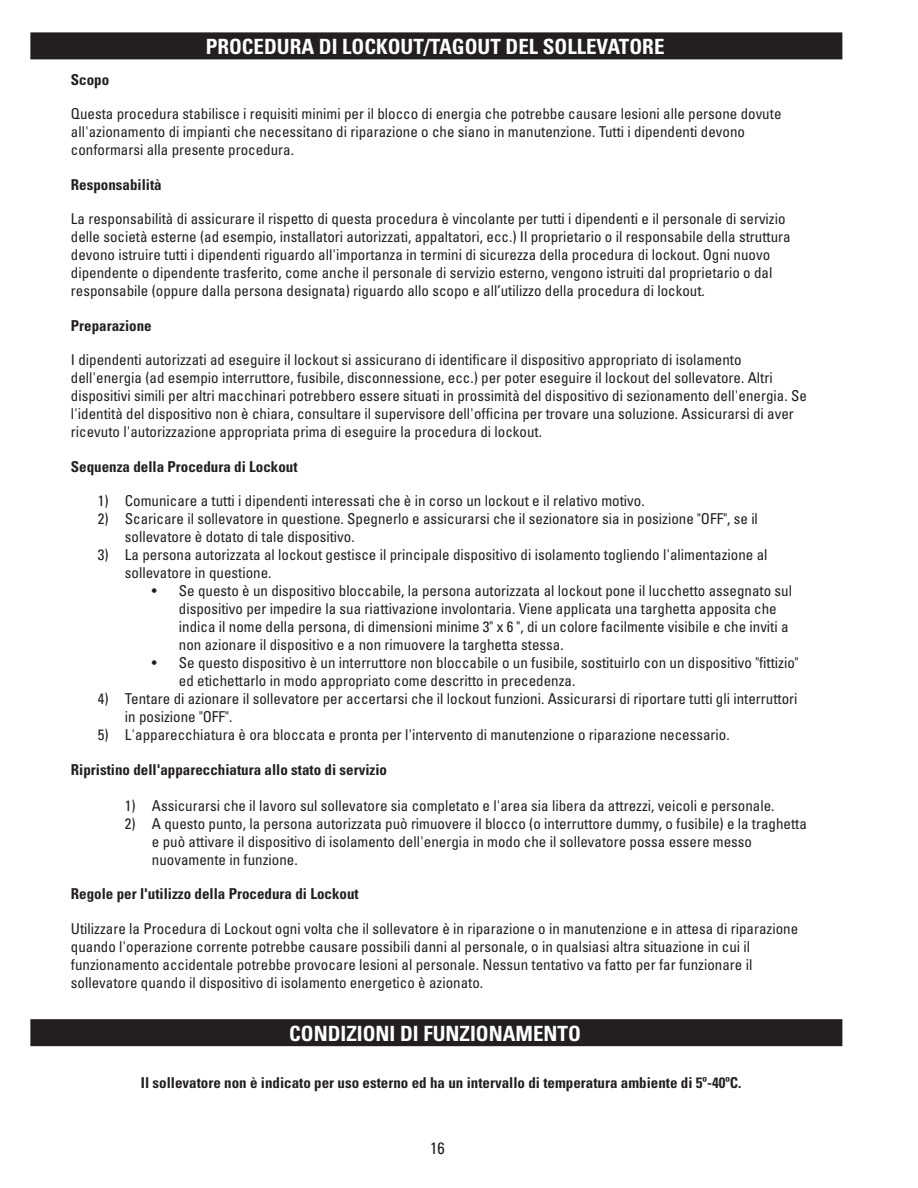
<style>
.page{position:relative;width:918px;height:1188px;background:#fff}
.page>*{position:absolute;margin:0;border:0;box-sizing:border-box;transform-origin:0 0}
.Subhead_1{font:700 condensed 21px "Univers";color:#fff}
.t1{font:condensed 16.5px "Univers";color:#231f20}
.t2{font:condensed 15px/18px "Univers";color:#231f20}
.Subhead_1-2{font:700 condensed 15px "Univers";color:#231f20}
</style>
<div class="page">
<div style="left:31px;top:33px;width:811px;height:26px;background:#231f20"></div>
<div style="left:30px;top:32px;width:812px;height:27px;border:2px solid #231f20"></div>
<div style="left:31px;top:1020px;width:811px;height:25px;background:#231f20"></div>
<div style="left:30px;top:1019px;width:812px;height:27px;border:2px solid #231f20"></div>
<p class="Subhead_1" style="left:206px;top:34px;width:460px">PROCEDURA DI LOCKOUT/TAGOUT DEL SOLLEVATORE</p>
<p class="Subhead_1-2" style="left:71px;top:70px;width:40px">Scopo</p>
<p class="t2" style="left:71px;top:105px;width:712px">Questa procedura stabilisce i requisiti minimi per il blocco di energia che potrebbe causare lesioni alle persone dovute all'azionamento di impianti che necessitano di riparazione o che siano in manutenzione. Tutti i dipendenti devono conformarsi alla presente procedura.</p>
<p class="Subhead_1-2" style="left:71px;top:175px;width:92px">Responsabilità</p>
<p class="t2" style="left:71px;top:210px;width:721px">La responsabilità di assicurare il rispetto di questa procedura è vincolante per tutti i dipendenti e il personale di servizio delle società esterne (ad esempio, installatori autorizzati, appaltatori, ecc.) Il proprietario o il responsabile della struttura devono istruire tutti i dipendenti riguardo all'importanza in termini di sicurezza della procedura di lockout. Ogni nuovo dipendente o dipendente trasferito, come anche il personale di servizio esterno, vengono istruiti dal proprietario o dal responsabile (oppure dalla persona designata) riguardo allo scopo e all’utilizzo della procedura di lockout.</p>
<p class="Subhead_1-2" style="left:71px;top:316px;width:82px">Preparazione</p>
<p class="t2" style="left:71px;top:351px;width:738px">I dipendenti autorizzati ad eseguire il lockout si assicurano di identificare il dispositivo appropriato di isolamento dell'energia (ad esempio interruttore, fusibile, disconnessione, ecc.) per poter eseguire il lockout del sollevatore. Altri dispositivi simili per altri macchinari potrebbero essere situati in prossimità del dispositivo di sezionamento dell'energia. Se l'identità del dispositivo non è chiara, consultare il supervisore dell'officina per trovare una soluzione. Assicurarsi di aver ricevuto l'autorizzazione appropriata prima di eseguire la procedura di lockout.</p>
<p class="Subhead_1-2" style="left:71px;top:457px;width:228px">Sequenza della Procedura di Lockout</p>
<p class="t2" style="left:98px;top:492px;width:548px">1) Comunicare a tutti i dipendenti interessati che è in corso un lockout e il relativo motivo.</p>
<p class="t2" style="left:125px;top:510px;width:635px;text-indent:-27px">2) Scaricare il sollevatore in questione. Spegnerlo e assicurarsi che il sezionatore sia in posizione "OFF", se il sollevatore è dotato di tale dispositivo.</p>
<p class="t2" style="left:125px;top:546px;width:644px;text-indent:-27px">3) La persona autorizzata al lockout gestisce il principale dispositivo di isolamento togliendo l'alimentazione al sollevatore in questione.</p>
<p class="t2" style="left:179px;top:582px;width:615px;text-indent:-27px">• Se questo è un dispositivo bloccabile, la persona autorizzata al lockout pone il lucchetto assegnato sul dispositivo per impedire la sua riattivazione involontaria. Viene applicata una targhetta apposita che indica il nome della persona, di dimensioni minime 3" x 6 ", di un colore facilmente visibile e che inviti a non azionare il dispositivo e a non rimuovere la targhetta stessa.</p>
<p class="t2" style="left:179px;top:654px;width:621px;text-indent:-27px">• Se questo dispositivo è un interruttore non bloccabile o un fusibile, sostituirlo con un dispositivo "fittizio" ed etichettarlo in modo appropriato come descritto in precedenza.</p>
<p class="t2" style="left:125px;top:690px;width:674px;text-indent:-27px">4) Tentare di azionare il sollevatore per accertarsi che il lockout funzioni. Assicurarsi di riportare tutti gli interruttori in posizione "OFF".</p>
<p class="t2" style="left:98px;top:726px;width:633px">5) L'apparecchiatura è ora bloccata e pronta per l'intervento di manutenzione o riparazione necessario.</p>
<p class="Subhead_1-2" style="left:71px;top:760px;width:318px">Ripristino dell'apparecchiatura allo stato di servizio</p>
<p class="t2" style="left:125px;top:796px;width:651px">1) Assicurarsi che il lavoro sul sollevatore sia completato e l'area sia libera da attrezzi, veicoli e personale.</p>
<p class="t2" style="left:152px;top:814px;width:657px;text-indent:-27px">2) A questo punto, la persona autorizzata può rimuovere il blocco (o interruttore dummy, o fusibile) e la traghetta e può attivare il dispositivo di isolamento dell'energia in modo che il sollevatore possa essere messo nuovamente in funzione.</p>
<p class="Subhead_1-2" style="left:71px;top:885px;width:289px">Regole per l'utilizzo della Procedura di Lockout</p>
<p class="t2" style="left:71px;top:919px;width:729px">Utilizzare la Procedura di Lockout ogni volta che il sollevatore è in riparazione o in manutenzione e in attesa di riparazione quando l'operazione corrente potrebbe causare possibili danni al personale, o in qualsiasi altra situazione in cui il funzionamento accidentale potrebbe provocare lesioni al personale. Nessun tentativo va fatto per far funzionare il sollevatore quando il dispositivo di isolamento energetico è azionato.</p>
<p class="Subhead_1" style="left:289px;top:1021px;width:293px">CONDIZIONI DI FUNZIONAMENTO</p>
<p class="Subhead_1-2" style="left:141px;top:1074px;width:602px">Il sollevatore non è indicato per uso esterno ed ha un intervallo di temperatura ambiente di 5º-40ºC.</p>
<p class="t1" style="left:430px;top:1138px;width:16px">16</p>
</div>
